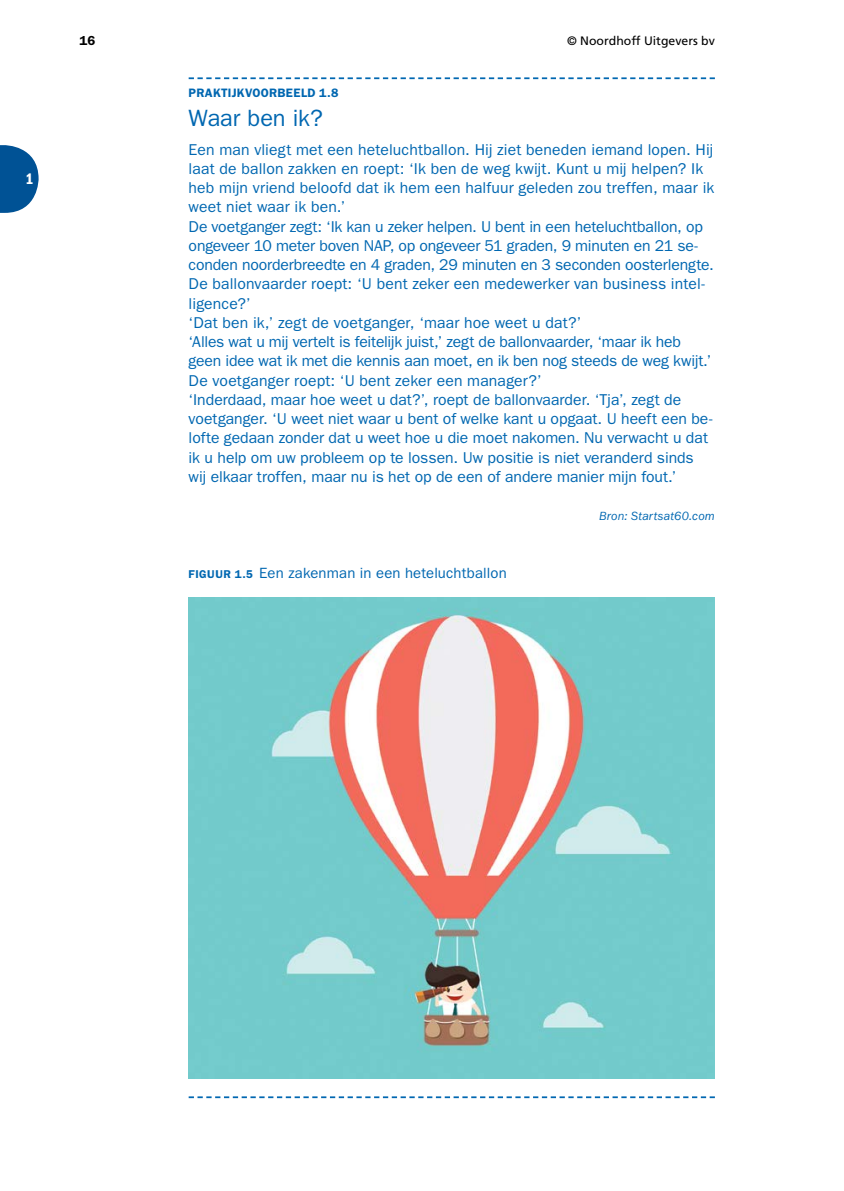
<style>
.page{position:relative;width:844px;height:1191px;background:#fff}
.page>*{position:absolute;margin:0;border:0;box-sizing:border-box;transform-origin:0 0}
.t1{font:23.62px "ITC Franklin Gothic Std";letter-spacing:-.005em;color:#0067b1}
.t2{font:15.75px/19.2px "ITC Franklin Gothic Std";color:#0067b1}
.t3{font:15.75px "ITC Franklin Gothic Std Dm Cd";color:#fff}
.t4{font:14.88px "ITC Franklin Gothic Std";letter-spacing:.01em;color:#0067b1}
.t5{font:600 13.12px "ITC Franklin Gothic Std";color:#000}
.t6{font:12.25px "Frutiger LT Std";color:#000}
.t7{font:600 12.25px "ITC Franklin Gothic Std";letter-spacing:.02em;color:#0067b1}
.t8{font:italic 12.25px "ITC Franklin Gothic Std";letter-spacing:.015em;color:#0067b1}
.s1{font-weight:600;font-size:11.38px}
</style>
<div class="page">
<svg style="left:0;top:145px;width:39px;height:68px"></svg>
<svg style="left:189px;top:77px;width:525px;height:2px"></svg>
<img style="left:189px;top:597px;width:525px;height:481px">
<svg style="left:189px;top:1096px;width:525px;height:2px"></svg>
<p class="t3" style="left:26px;top:170px;width:10px">1</p>
<p class="t5" style="left:79px;top:32px;width:17px">16</p>
<p class="t6" style="left:567px;top:33px;width:149px">© Noordhoff Uitgevers bv</p>
<p class="t7" style="left:189px;top:85px;width:151px">PRAKTIJKVOORBEELD 1.8</p>
<h1 class="t1" style="left:189px;top:104px;width:136px">Waar ben ik?</h1>
<p class="t2" style="left:189px;top:140px;width:527px">Een man vliegt met een heteluchtballon. Hij ziet beneden iemand lopen. Hij laat de ballon zakken en roept: ‘Ik ben de weg kwijt. Kunt u mij helpen? Ik heb mijn vriend beloofd dat ik hem een halfuur geleden zou treffen, maar ik weet niet waar ik ben.’<br>De voetganger zegt: ‘Ik kan u zeker helpen. U bent in een heteluchtballon, op ongeveer 10 meter boven NAP, op ongeveer 51 graden, 9 minuten en 21 se&shy;conden noorderbreedte en 4 graden, 29 minuten en 3 seconden oosterlengte.<br>De ballonvaarder roept: ‘U bent zeker een medewerker van business intel&shy;ligence?’<br>‘Dat ben ik,’ zegt de voetganger, ‘maar hoe weet u dat?’<br>‘Alles wat u mij vertelt is feitelijk juist,’ zegt de ballonvaarder, ‘maar ik heb geen idee wat ik met die kennis aan moet, en ik ben nog steeds de weg kwijt.’ De voetganger roept: ‘U bent zeker een manager?’<br>‘Inderdaad, maar hoe weet u dat?’, roept de ballonvaarder. ‘Tja’, zegt de voetganger. ‘U weet niet waar u bent of welke kant u opgaat. U heeft een be&shy;lofte gedaan zonder dat u weet hoe u die moet nakomen. Nu verwacht u dat ik u help om uw probleem op te lossen. Uw positie is niet veranderd sinds wij elkaar troffen, maar nu is het op de een of andere manier mijn fout.’</p>
<p class="t8" style="left:599px;top:509px;width:117px">Bron: Startsat60.com</p>
<p class="t4" style="left:189px;top:564px;width:319px"><span class="s1">FIGUUR 1.5</span> Een zakenman in een heteluchtballon</p>
</div>
